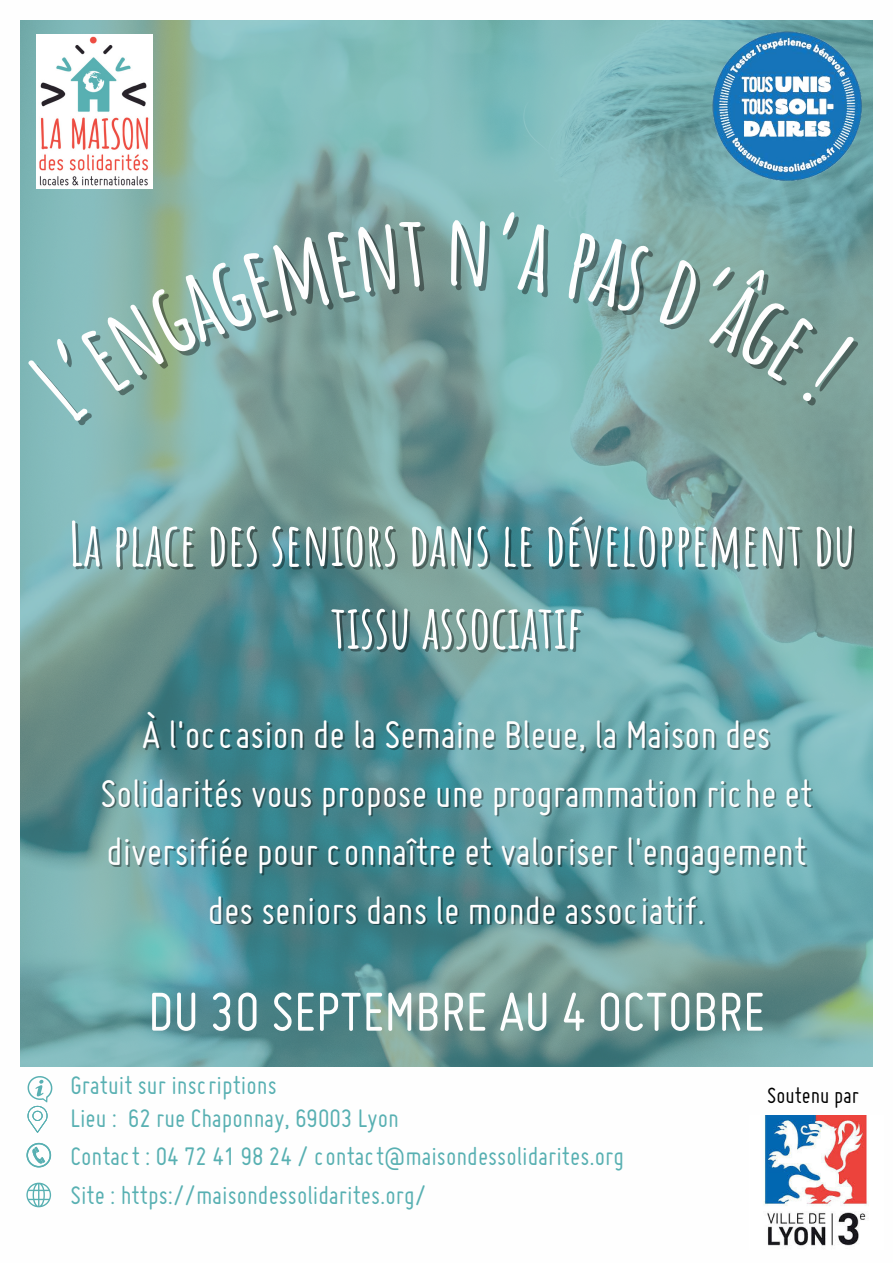
<style>
.page{position:relative;width:893px;height:1263px;background:#fff}
.page>*{position:absolute;margin:0;border:0;box-sizing:border-box;transform-origin:0 0}
.t1{font:700 59.55px/82.8px "Amatic SC";color:#fefefe;text-align:center}
.t2{font:59.55px "Miso";color:#fefefe}
.t3{font:42.08px/58.5px "Miso";color:#fefefe;text-align:center}
.t4{font:27.6px/38.2px "Miso";color:#58b0b2}
.t5{font:24px "Miso";color:#000}
</style>
<div class="page">
<img style="left:20px;top:20px;width:853px;height:1047px">
<img style="left:36px;top:34px;width:117px;height:155px">
<img style="left:710px;top:29px;width:154px;height:154px">
<img style="left:763px;top:1115px;width:106px;height:131px">
<svg style="left:26px;top:1143px;width:25px;height:64px"></svg>
<svg style="left:27px;top:1076px;width:26px;height:57px"></svg>
<svg style="left:27px;top:220px;width:398px;height:203px"></svg>
<svg style="left:451px;top:219px;width:34px;height:68px"></svg>
<svg style="left:503px;top:210px;width:48px;height:83px"></svg>
<svg style="left:567px;top:231px;width:288px;height:172px"></svg>
<h1 class="t1" style="left:69px;top:502px;width:788px">La place des seniors dans le développement du tissu associatif</h1>
<p class="t3" style="left:100px;top:709px;width:713px">À l'occasion de la Semaine Bleue, la Maison des Solidarités vous propose une programmation riche et diversifiée pour connaître et valoriser l'engagement des seniors dans le monde associatif.</p>
<h1 class="t2" style="left:148px;top:991px;width:618px">DU 30 SEPTEMBRE AU 4 OCTOBRE</h1>
<p class="t4" style="left:70px;top:1069px;width:208px">Gratuit sur inscriptions</p>
<p class="t4" style="left:70px;top:1102px;width:555px">Lieu : 62 rue Chaponnay, 69003 Lyon<br>Contact : 04 72 41 98 24 / contact@maisondessolidarites.org<br>Site : https://maisondessolidarites.org/</p>
<p class="t5" style="left:767px;top:1087px;width:93px">Soutenu par</p>
</div>
